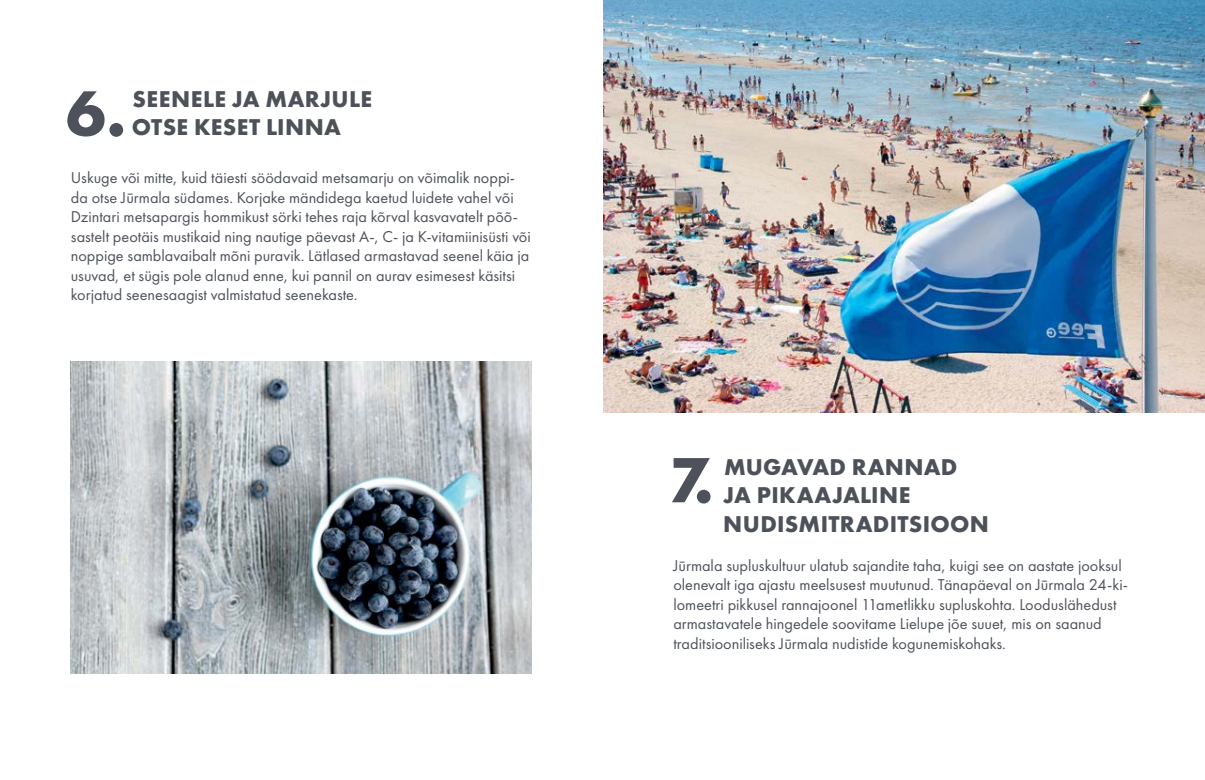
<style>
.page{position:relative;width:1205px;height:780px;background:#fff}
.page>*{position:absolute;margin:0;border:0;box-sizing:border-box;transform-origin:0 0}
.t1{font:66.25px "Futura PT Bold";color:#4d525a}
.t2{font:23.75px/28.5px "Futura PT Bold";letter-spacing:.015em;color:#4d525a}
.t3{font:16.25px/19.5px "Futura PT Book";color:#4d525a}
</style>
<div class="page">
<img style="left:603px;top:0;width:602px;height:412px">
<img style="left:71px;top:361px;width:460px;height:312px">
<h2 class="t2" style="left:132px;top:84px;width:242px">SEENELE JA MARJULE<br>OTSE KESET LINNA</h2>
<p class="t3" style="left:71px;top:168px;width:461px">Uskuge või mitte, kuid täiesti söödavaid metsamarju on võimalik noppi&shy;da otse Jūrmala südames. Korjake mändidega kaetud luidete vahel või Dzintari metsapargis hommikust sörki tehes raja kõrval kasvavatelt põõ&shy;sastelt peotäis mustikaid ning nautige päevast A-, C- ja K-vitamiinisüsti või noppige samblavaibalt mõni puravik. Lätlased armastavad seenel käia ja usuvad, et sügis pole alanud enne, kui pannil on aurav esimesest käsitsi korjatud seenesaagist valmistatud seenekaste.</p>
<h1 class="t1" style="left:66px;top:71px;width:62px">6.</h1>
<h1 class="t1" style="left:668px;top:437px;width:47px">7.</h1>
<h2 class="t2" style="left:723px;top:452px;width:267px">MUGAVAD RANNAD<br>JA PIKAAJALINE<br>NUDISMITRADITSIOON</h2>
<p class="t3" style="left:673px;top:555px;width:456px">Jūrmala supluskultuur ulatub sajandite taha, kuigi see on aastate jooksul olenevalt iga ajastu meelsusest muutunud. Tänapäeval on Jūrmala 24-ki&shy;lomeetri pikkusel rannajoonel 11ametlikku supluskohta. Looduslähedust armastavatele hingedele soovitame Lielupe jõe suuet, mis on saanud traditsiooniliseks Jūrmala nudistide kogunemiskohaks.</p>
</div>
